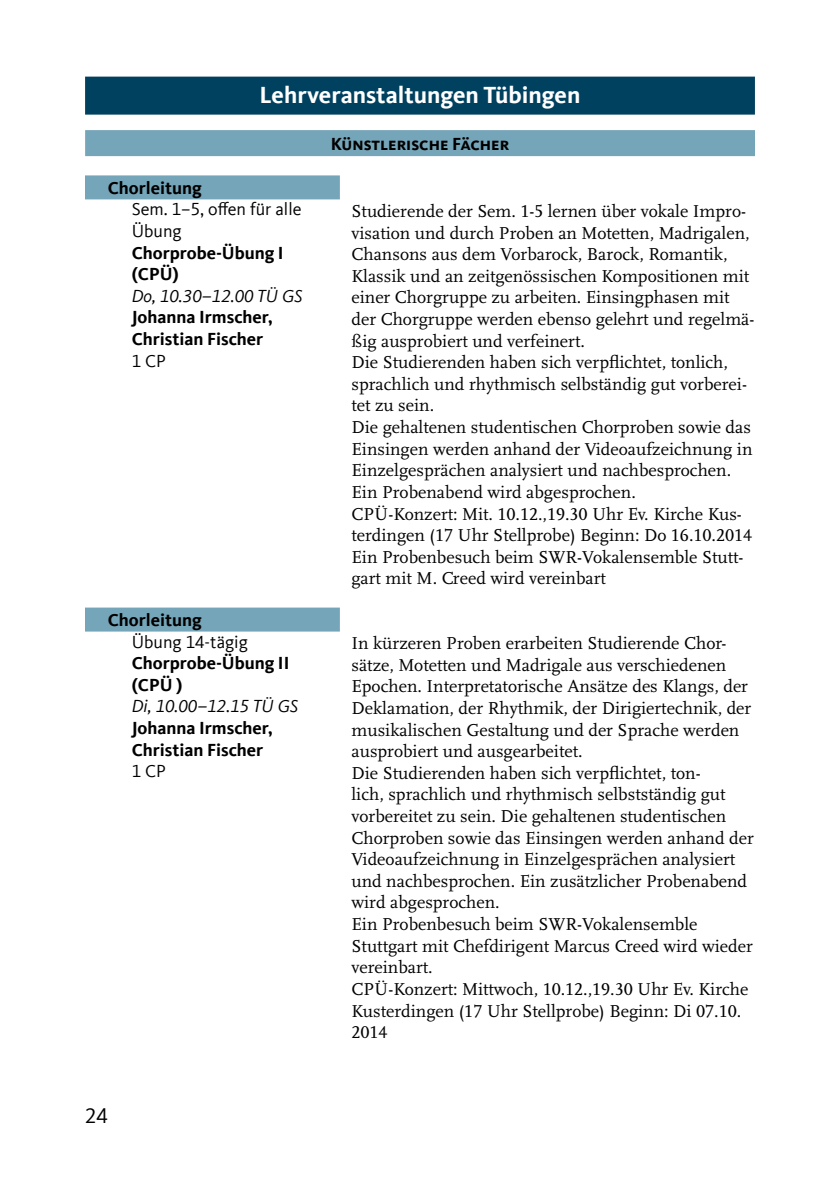
<style>
.page{position:relative;width:840px;height:1191px;background:#fff}
.page>*{position:absolute;margin:0;border:0;box-sizing:border-box;transform-origin:0 0}
.t1{font:700 24px "Kievit Offc";color:#fff}
.t2{font:22px "Kievit Offc";color:#000}
.t3{font:18px/21.6px "Scala LF";color:#000}
.t4{font:700 18px/21.6px "Kievit Offc";color:#000}
.t5{font:18px/21.6px "Kievit Offc";color:#000}
.t6{font:italic 18px "Kievit Offc";color:#000}
.t7{font:700 18px "Kievit Sc Offc";color:#000}
</style>
<div class="page">
<div style="left:85px;top:77px;width:669px;height:38px;background:#00415f"></div>
<div style="left:85px;top:130px;width:669px;height:26px;background:#75a5b9"></div>
<div style="left:85px;top:175px;width:254px;height:24px;background:#75a5b9"></div>
<div style="left:85px;top:607px;width:254px;height:24px;background:#75a5b9"></div>
<h1 class="t1" style="left:259px;top:81px;width:322px">Lehrveranstaltungen Tübingen</h1>
<p class="t7" style="left:330px;top:134px;width:180px">Künstlerische Fächer</p>
<p class="t4" style="left:108px;top:177px;width:96px">Chorleitung</p>
<p class="t5" style="left:132px;top:199px;width:171px">Sem. 1–5, offen für alle<br>Übung</p>
<p class="t4" style="left:132px;top:242px;width:153px">Chorprobe-Übung I (CPÜ)</p>
<p class="t6" style="left:132px;top:285px;width:172px">Do, 10.30–12.00 TÜ GS</p>
<p class="t4" style="left:132px;top:306px;width:143px">Johanna Irmscher,<br>Christian Fischer</p>
<p class="t5" style="left:132px;top:350px;width:36px">1 CP</p>
<p class="t4" style="left:108px;top:609px;width:96px">Chorleitung</p>
<p class="t5" style="left:132px;top:631px;width:117px">Übung 14-tägig</p>
<p class="t4" style="left:132px;top:652px;width:159px">Chorprobe-Übung II (CPÜ )</p>
<p class="t6" style="left:132px;top:696px;width:168px">Di, 10.00–12.15 TÜ GS</p>
<p class="t4" style="left:132px;top:717px;width:143px">Johanna Irmscher,<br>Christian Fischer</p>
<p class="t5" style="left:132px;top:760px;width:36px">1 CP</p>
<p class="t2" style="left:85px;top:1103px;width:25px">24</p>
<p class="t3" style="left:351px;top:201px;width:404px">Studierende der Sem. 1-5 lernen über vokale Impro&shy;visation und durch Proben an Motetten, Madrigalen, Chansons aus dem Vorbarock, Barock, Romantik, Klassik und an zeitgenössischen Kompositionen mit einer Chorgruppe zu arbeiten. Einsingphasen mit der Chorgruppe werden ebenso gelehrt und regelmä&shy;ßig ausprobiert und verfeinert.<br>Die Studierenden haben sich verpflichtet, tonlich, sprachlich und rhythmisch selbständig gut vorberei&shy;tet zu sein.<br>Die gehaltenen studentischen Chorproben sowie das Einsingen werden anhand der Videoaufzeichnung in Einzelgesprächen analysiert und nachbesprochen.<br>Ein Probenabend wird abgesprochen.<br>CPÜ-Konzert: Mit. 10.12.,19.30 Uhr Ev. Kirche Kus&shy;terdingen (17 Uhr Stellprobe) Beginn: Do 16.10.2014<br>Ein Probenbesuch beim SWR-Vokalensemble Stutt&shy;gart mit M. Creed wird vereinbart</p>
<p class="t3" style="left:351px;top:633px;width:403px">In kürzeren Proben erarbeiten Studierende Chor&shy;sätze, Motetten und Madrigale aus verschiedenen Epochen. Interpretatorische Ansätze des Klangs, der Deklamation, der Rhythmik, der Dirigiertechnik, der musikalischen Gestaltung und der Sprache werden ausprobiert und ausgearbeitet.<br>Die Studierenden haben sich verpflichtet, ton-<br>lich, sprachlich und rhythmisch selbstständig gut vorbereitet zu sein. Die gehaltenen studentischen Chorproben sowie das Einsingen werden anhand der Videoaufzeichnung in Einzelgesprächen analysiert und nachbesprochen. Ein zusätzlicher Probenabend wird abgesprochen.<br>Ein Probenbesuch beim SWR-Vokalensemble Stuttgart mit Chefdirigent Marcus Creed wird wieder vereinbart.<br>CPÜ-Konzert: Mittwoch, 10.12.,19.30 Uhr Ev. Kirche Kusterdingen (17 Uhr Stellprobe) Beginn: Di 07.10.<br>2014</p>
</div>
